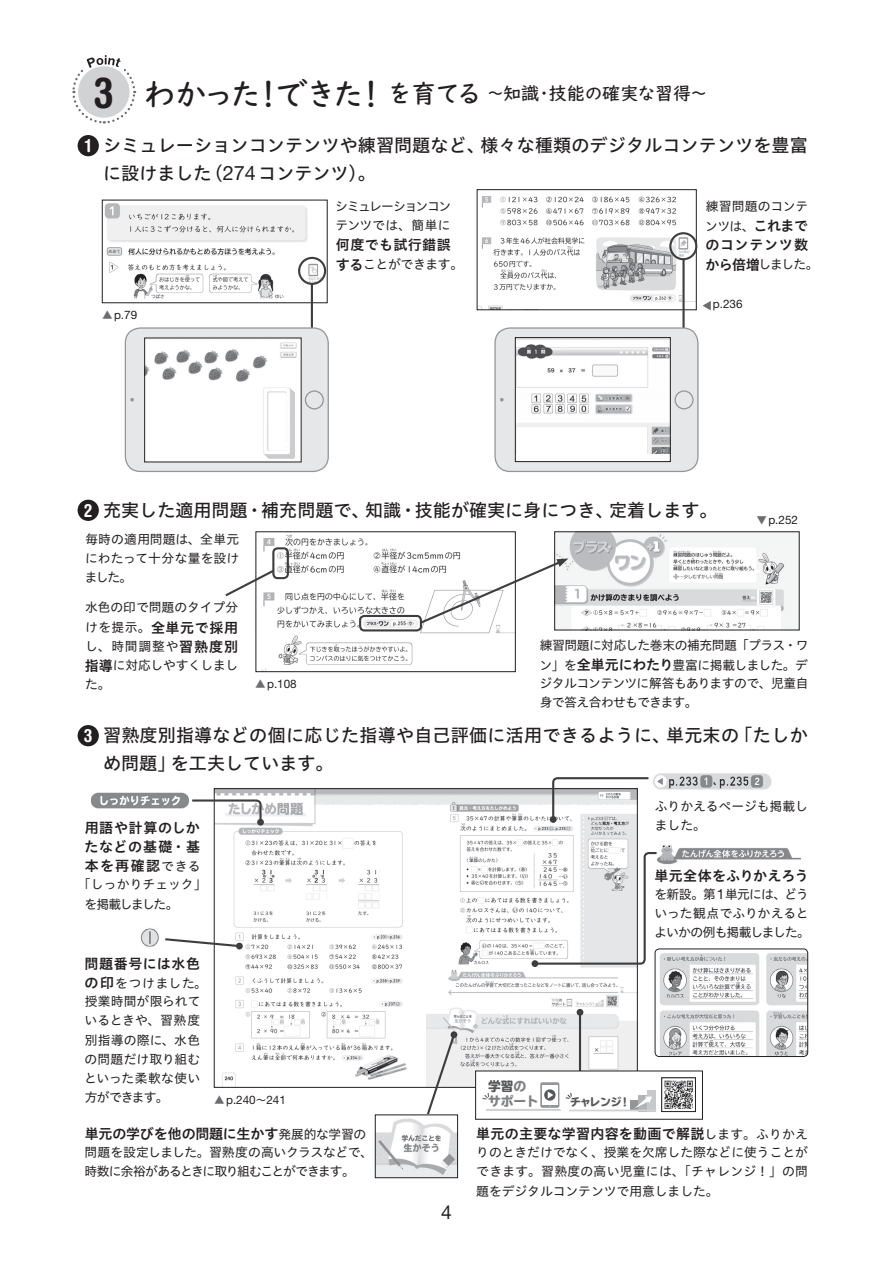
<style>
.page{position:relative;width:893px;height:1263px;background:#fff}
.page>*{position:absolute;margin:0;border:0;box-sizing:border-box;transform-origin:0 0}
.t1{font:700 condensed 42.45px "Helvetica Rounded";color:#231f20}
.t2{font:19.2px "Helvetica Neue LT Std";color:#231f20}
.t3{font:18px/27.6px "Hiragino UD Sans Std N W5";letter-spacing:.005em;color:#231f20}
.t4{font:500 18px "UD Digi Kyokasho Pro N";letter-spacing:-.01em;color:#231f20}
.t5{font:700 condensed 18px "Helvetica Rounded";color:#fff}
.t6{font:14.1px/19.2px "Hiragino UD Sans Std N W6";letter-spacing:.015em;color:#231f20;text-align:justify}
.t7{font:14.1px "Hiragino UD Sans Std N W6";letter-spacing:-.015em;color:#231f20}
.t8{font:14.1px "Hiragino UD Sans Std N W6";letter-spacing:.05em;color:#231f20}
.t9{font:12.75px/19.2px "Hiragino UD Sans Std N W4";letter-spacing:-.01em;color:#231f20;text-align:justify}
.t10{font:12.75px/19.2px "Hiragino UD Sans Std N W4";letter-spacing:-.045em;color:#231f20}
.t11{font:12.75px/19px "Hiragino UD Sans Std N W4";letter-spacing:.015em;color:#231f20}
.t12{font:12.75px/19.8px "Hiragino UD Sans Std N W4";letter-spacing:-.035em;color:#231f20}
.t13{font:12.75px/19.2px "Hiragino UD Sans Std N W4";letter-spacing:-.075em;color:#231f20}
.t14{font:12.75px/14.9px "TB Ga UD Goku R Go Std";color:#808285}
.t15{font:11.7px "Helvetica Neue LT Std";color:#231f20}
.t16{font:10.8px "TB Ga UD Goku R Go Std";letter-spacing:-.06em;color:#57585a}
.s1{font-size:31.95px}
.s2{font-size:25.5px}
.s3{font-family:"Helvetica Neue LT Std";font-size:19.95px}
.s4{font-family:"Hiragino UD Sans Std N W5";font-size:10.65px;color:#6c6d70}
.s5{font-family:"Hiragino UD Sans Std N W6";font-size:14.1px}
.s6{font-family:"Helvetica Rounded";font-weight:700;font-stretch:condensed;color:#fff}
.s7{font-family:"Hiragino UD Sans Std N W4";font-size:12.75px}
.s8{font-family:"Hiragino UD Sans Std N W5";font-size:10.65px}
.s9{font-family:"Helvetica Neue LT Std";font-size:14.1px}
.s10{color:#57585a}
.s11{font-family:"UD Digi Kyokasho Pro N";font-weight:800}
</style>
<div class="page">
<div style="left:78px;top:135px;width:21px;height:21px;background:#231f20;border-radius:50%"></div>
<div style="left:78px;top:500px;width:21px;height:21px;background:#231f20;border-radius:50%"></div>
<div style="left:78px;top:725px;width:21px;height:21px;background:#231f20;border-radius:50%"></div>
<svg style="left:72px;top:55px;width:65px;height:69px"></svg>
<div style="left:78px;top:66px;width:52px;height:52px;background:#d1d2d4;border-radius:50%"></div>
<img style="left:91px;top:792px;width:98px;height:17px">
<img style="left:140px;top:928px;width:19px;height:19px">
<img style="left:659px;top:844px;width:141px;height:20px">
<svg style="left:214px;top:788px;width:424px;height:300px"></svg>
<img style="left:479px;top:196px;width:215px;height:112px">
<div style="left:477px;top:189px;width:219px;height:121px;border:1px solid #231f20"></div>
<img style="left:556px;top:533px;width:241px;height:95px">
<div style="left:554px;top:531px;width:245px;height:99px;border:1px solid #231f20"></div>
<img style="left:261px;top:534px;width:253px;height:136px">
<div style="left:256px;top:531px;width:260px;height:141px;border:1px solid #231f20"></div>
<img style="left:104px;top:203px;width:221px;height:98px">
<div style="left:298px;top:257px;width:28px;height:28px;border:2px solid #3e3e3f;border-radius:50%"></div>
<div style="left:669px;top:232px;width:28px;height:28px;border:2px solid #3e3e3f;border-radius:50%"></div>
<hr style="left:311px;top:284px;width:2px;height:61px;background:#3e3e3f">
<hr style="left:682px;top:259px;width:3px;height:74px;background:#3e3e3f">
<svg style="left:702px;top:301px;width:9px;height:9px"></svg>
<div style="left:495px;top:328px;width:203px;height:143px;background:#e6e7e9;border-radius:15px"></div>
<div style="left:494px;top:327px;width:205px;height:145px;border:1px solid #939598;border-radius:15px"></div>
<svg style="left:500px;top:398px;width:4px;height:4px"></svg>
<div style="left:674px;top:390px;width:20px;height:19px;border:1px solid #939598;border-radius:50%"></div>
<svg style="left:419px;top:558px;width:149px;height:67px"></svg>
<div style="left:272px;top:547px;width:17px;height:32px;border:2px solid #3e3e3f;border-radius:4px"></div>
<div style="left:359px;top:615px;width:63px;height:16px;border:2px solid #3e3e3f;border-radius:4px"></div>
<img style="left:653px;top:773px;width:119px;height:17px">
<svg style="left:165px;top:937px;width:77px;height:11px"></svg>
<div style="left:236px;top:943px;width:7px;height:6px;background:#3e3e3f;border-radius:50%"></div>
<svg style="left:192px;top:798px;width:71px;height:26px"></svg>
<div style="left:257px;top:819px;width:7px;height:7px;background:#3e3e3f;border-radius:50%"></div>
<svg style="left:551px;top:777px;width:98px;height:44px"></svg>
<div style="left:550px;top:816px;width:7px;height:7px;background:#3e3e3f;border-radius:50%"></div>
<svg style="left:424px;top:1032px;width:33px;height:83px"></svg>
<div style="left:451px;top:1031px;width:6px;height:7px;background:#3e3e3f;border-radius:50%"></div>
<img style="left:377px;top:1118px;width:79px;height:58px">
<div style="left:375px;top:1115px;width:83px;height:63px;border:1px solid #231f20"></div>
<div style="left:125px;top:328px;width:203px;height:143px;background:#e6e7e9;border-radius:15px"></div>
<div style="left:125px;top:327px;width:204px;height:145px;border:1px solid #939598;border-radius:15px"></div>
<svg style="left:130px;top:398px;width:4px;height:4px"></svg>
<div style="left:305px;top:390px;width:19px;height:19px;border:1px solid #939598;border-radius:50%"></div>
<svg style="left:225px;top:568px;width:51px;height:30px"></svg>
<hr style="left:579px;top:1012px;width:2px;height:75px;background:#3e3e3f">
<div style="left:577px;top:1009px;width:6px;height:7px;background:#3e3e3f;border-radius:50%"></div>
<img style="left:655px;top:949px;width:153px;height:107px">
<div style="left:655px;top:949px;width:153px;height:108px;border:1px solid #231f20;border-radius:4px"></div>
<svg style="left:533px;top:851px;width:126px;height:115px"></svg>
<div style="left:531px;top:960px;width:7px;height:7px;background:#3e3e3f;border-radius:50%"></div>
<svg style="left:475px;top:1070px;width:228px;height:50px"></svg>
<svg style="left:144px;top:338px;width:158px;height:124px;background:#f0f0f0"></svg>
<svg style="left:515px;top:337px;width:156px;height:125px;background:#e8e8e8"></svg>
<img style="left:663px;top:1079px;width:31px;height:31px">
<div style="left:661px;top:1077px;width:35px;height:35px;border:1px solid #231f20"></div>
<h1 class="t1" style="left:94px;top:67px;width:22px">3</h1>
<h3 class="t4" style="left:143px;top:79px;width:566px"><span class="s1">わかった！できた！</span> <span class="s2">を育てる</span> ～知識・技能の確実な習得～</h3>
<h3 class="t3" style="left:103px;top:130px;width:706px">シミュレーションコンテンツや練習問題など、様々な種類のデジタルコンテンツを豊富に設けました（<span class="s3">274</span>コンテンツ）。</h3>
<h3 class="t5" style="left:85px;top:135px;width:8px">1</h3>
<p class="t15" style="left:102px;top:308px;width:37px"><span class="s4">▲</span>p.79</p>
<p class="t13" style="left:335px;top:196px;width:118px">シミュレーションコンテンツでは、簡単に</p>
<p class="t6" style="left:336px;top:235px;width:116px">何度でも試行錯誤</p>
<p class="t9" style="left:336px;top:254px;width:129px"><span class="s5">する</span>ことができます。</p>
<p class="t9" style="left:705px;top:196px;width:105px;line-height:19.8px">練習問題のコンテンツは、<span class="s5">これまで</span></p>
<p class="t8" style="left:706px;top:234px;width:104px">のコンテンツ数</p>
<p class="t9" style="left:706px;top:254px;width:114px"><span class="s5">から倍増</span>しました。</p>
<p class="t15" style="left:713px;top:297px;width:31px">p.236</p>
<h3 class="t3" style="left:84px;top:495px;width:635px"><span class="s6">2</span> 充実した適用問題・補充問題で、知識・技能が確実に身につき、定着します。</h3>
<p class="t9" style="left:85px;top:529px;width:156px">毎時の適用問題は、全単元にわたって十分な量を設けました。</p>
<p class="t15" style="left:756px;top:513px;width:43px"><span class="s4">▼</span>p.252</p>
<p class="t9" style="left:85px;top:597px;width:155px">水色の印で問題のタイプ分</p>
<p class="t6" style="left:85px;top:617px;width:155px"><span class="s7">けを提示。</span>全単元で採用</p>
<p class="t9" style="left:85px;top:636px;width:155px;line-height:18.8px">し、時間調整や<span class="s5">習熟度別指導</span>に対応しやすくしました。</p>
<p class="t12" style="left:539px;top:634px;width:271px">練習問題に対応した巻末の補充問題「プラス・ワン」を<span class="s5">全単元にわたり</span>豊富に掲載しました。デ</p>
<p class="t10" style="left:539px;top:673px;width:271px">ジタルコンテンツに解答もありますので、児童自身で答え合わせもできます。</p>
<p class="t15" style="left:255px;top:677px;width:43px"><span class="s4">▲</span>p.108</p>
<h3 class="t5" style="left:84px;top:725px;width:10px">3</h3>
<h3 class="t3" style="left:103px;top:720px;width:706px">習熟度別指導などの個に応じた指導や自己評価に活用できるように、単元末の「たしかめ問題」を工夫しています。</h3>
<p class="t6" style="left:85px;top:817px;width:118px">用語や計算のしかたなどの基礎・基本を再確認<span class="s7">できる</span></p>
<p class="t9" style="left:85px;top:874px;width:124px;text-indent:-7px">「しっかりチェック」を掲載しました。</p>
<p class="t8" style="left:85px;top:953px;width:117px">問題番号には水色</p>
<p class="t11" style="left:84px;top:973px;width:124px"><span class="s5">の印</span>をつけました。授業時間が限られているときや、習熟度別指導の際に、水色の問題だけ取り組むといった柔軟な使い方ができます。</p>
<p class="t15" style="left:214px;top:1093px;width:73px"><span class="s4">▲</span>p.240<span class="s8">～</span>241</p>
<p class="t7" style="left:85px;top:1123px;width:283px">単元の学びを他の問題に生かす<span class="s7">発展的な学習の</span></p>
<p class="t10" style="left:85px;top:1142px;width:290px">問題を設定しました。習熟度の高いクラスなどで、時数に余裕があるときに取り組むことができます。</p>
<p class="t9" style="left:655px;top:795px;width:155px">ふりかえるページも掲載しました。</p>
<p class="t6" style="left:655px;top:865px;width:156px">単元全体をふりかえろう</p>
<p class="t9" style="left:654px;top:883px;width:157px">を新設。第<span class="s9">1</span>単元には、どういった観点でふりかえるとよいかの例も掲載しました。</p>
<h2 class="t2" style="left:441px;top:1201px;width:12px">4</h2>
<p class="t14" style="left:488px;top:1079px;width:53px"><span class="s10">学習</span>のサポート</p>
<p class="t16" style="left:570px;top:1096px;width:62px">チャレンジ<span class="s11">！</span></p>
<p class="t6" style="left:476px;top:1123px;width:333px">単元の主要な学習内容を動画で解説<span class="s7">します。ふりかえ</span></p>
<p class="t9" style="left:476px;top:1142px;width:333px">りのときだけでなく、授業を欠席した際などに使うことができます。習熟度の高い児童には、「チャレンジ！」の問題をデジタルコンテンツで用意しました。</p>
</div>
